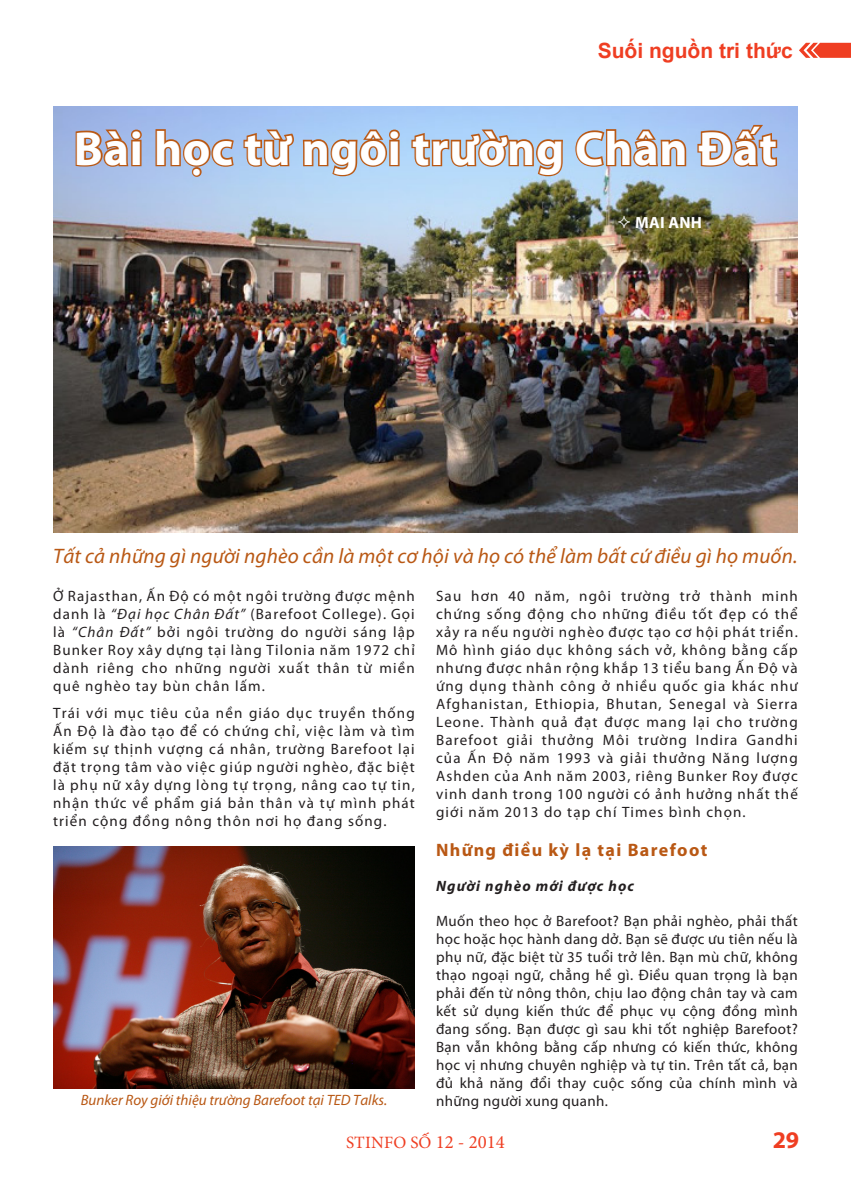
<style>
.page{position:relative;width:851px;height:1191px;background:#fff}
.page>*{position:absolute;margin:0;border:0;box-sizing:border-box;transform-origin:0 0}
.t1{font:700 48px "Myriad Pro";letter-spacing:.015em;color:#fff}
.t2{font:700 24px "Myriad Pro";color:#ef3e22}
.t3{font:italic 21px "Myriad Pro";letter-spacing:.01em;color:#b95814}
.t4{font:700 21px "Arial";color:#ef3e22}
.t5{font:700 18px "Myriad Pro";letter-spacing:.075em;color:#b95814}
.t6{font:17.25px "Minion Pro";letter-spacing:.01em;color:#ef3e22}
.Tacgia{font:700 16.2px "Myriad Pro";letter-spacing:.02em;color:#fff}
.t7{font:15px/18px "Myriad Pro";letter-spacing:.075em;color:#231f20;text-align:justify}
.t8{font:italic 15px "Myriad Pro";color:#b95814}
.t9{font:italic 700 15px "Myriad Pro";letter-spacing:.075em;color:#231f20}
.s1{font-style:italic}
.s2{font-size:18.75px}
</style>
<div class="page">
<svg style="left:799px;top:43px;width:51px;height:15px"></svg>
<img style="left:53px;top:106px;width:744px;height:426px">
<svg style="left:74px;top:127px;width:69px;height:41px;background:#ab8e8b"></svg>
<svg style="left:154px;top:128px;width:81px;height:50px;background:#aca6b2"></svg>
<svg style="left:242px;top:127px;width:53px;height:42px;background:#afa1a2"></svg>
<svg style="left:301px;top:127px;width:100px;height:51px;background:#b1acaf"></svg>
<svg style="left:410px;top:127px;width:154px;height:51px;background:#b3b0b5"></svg>
<svg style="left:574px;top:127px;width:113px;height:41px;background:#b1a4a4"></svg>
<svg style="left:695px;top:122px;width:83px;height:47px;background:#ad9da1"></svg>
<img style="left:53px;top:846px;width:362px;height:242px">
<svg style="left:618px;top:216px;width:12px;height:12px"></svg>
<h3 class="t4" style="left:597px;top:37px;width:196px">Suối nguồn tri thức</h3>
<p class="t1" style="left:74px;top:117px;width:704px">Bài học từ ngôi trường Chân Đất</p>
<p class="Tacgia" style="left:635px;top:212px;width:68px">MAI ANH</p>
<p class="t3" style="left:53px;top:542px;width:745px">Tất cả những gì người nghèo cần là một cơ hội và họ có thể làm bất cứ điều gì họ muốn.</p>
<p class="t7" style="left:53px;top:586px;width:363px">Ở Rajasthan, Ấn Độ có một ngôi trường được mệnh danh là <span class="s1">“Đại học Chân Đất”</span> (Barefoot College). Gọi là <span class="s1">“Chân Đất”</span> bởi ngôi trường do người sáng lập Bunker Roy xây dựng tại làng Tilonia năm 1972 chỉ dành riêng cho những người xuất thân từ miền quê nghèo tay bùn chân lấm.</p>
<p class="t7" style="left:53px;top:703px;width:363px">Trái với mục tiêu của nền giáo dục truyền thống Ấn Độ là đào tạo để có chứng chỉ, việc làm và tìm kiếm sự thịnh vượng cá nhân, trường Barefoot lại đặt trọng tâm vào việc giúp người nghèo, đặc biệt là phụ nữ xây dựng lòng tự trọng, nâng cao tự tin, nhận thức về phẩm giá bản thân và tự mình phát triển cộng đồng nông thôn nơi họ đang sống.</p>
<p class="t7" style="left:436px;top:586px;width:363px">Sau hơn 40 năm, ngôi trường trở thành minh chứng sống động cho những điều tốt đẹp có thể xảy ra nếu người nghèo được tạo cơ hội phát triển.<br>Mô hình giáo dục không sách vở, không bằng cấp nhưng được nhân rộng khắp 13 tiểu bang Ấn Độ và ứng dụng thành công ở nhiều quốc gia khác như Afghanistan, Ethiopia, Bhutan, Senegal và Sierra Leone. Thành quả đạt được mang lại cho trường Barefoot giải thưởng Môi trường Indira Gandhi của Ấn Độ năm 1993 và giải thưởng Năng lượng Ashden của Anh năm 2003, riêng Bunker Roy được vinh danh trong 100 người có ảnh hưởng nhất thế giới năm 2013 do tạp chí Times bình chọn.</p>
<p class="t5" style="left:436px;top:838px;width:273px">Những điều kỳ lạ tại Barefoot</p>
<p class="t9" style="left:436px;top:876px;width:199px">Người nghèo mới được học</p>
<p class="t7" style="left:436px;top:911px;width:363px">Muốn theo học ở Barefoot? Bạn phải nghèo, phải thất học hoặc học hành dang dở. Bạn sẽ được ưu tiên nếu là phụ nữ, đặc biệt từ 35 tuổi trở lên. Bạn mù chữ, không thạo ngoại ngữ, chẳng hề gì. Điều quan trọng là bạn phải đến từ nông thôn, chịu lao động chân tay và cam kết sử dụng kiến thức để phục vụ cộng đồng mình đang sống. Bạn được gì sau khi tốt nghiệp Barefoot?<br>Bạn vẫn không bằng cấp nhưng có kiến thức, không học vị nhưng chuyên nghiệp và tự tin. Trên tất cả, bạn đủ khả năng đổi thay cuộc sống của chính mình và những người xung quanh.</p>
<p class="t2" style="left:772px;top:1124px;width:28px">29</p>
<p class="t8" style="left:81px;top:1090px;width:308px">Bunker Roy giới thiệu trường Barefoot tại TED Talks.</p>
<p class="t6" style="left:346px;top:1131px;width:160px">STINFO SỐ <span class="s2">12 - 2014</span></p>
</div>
